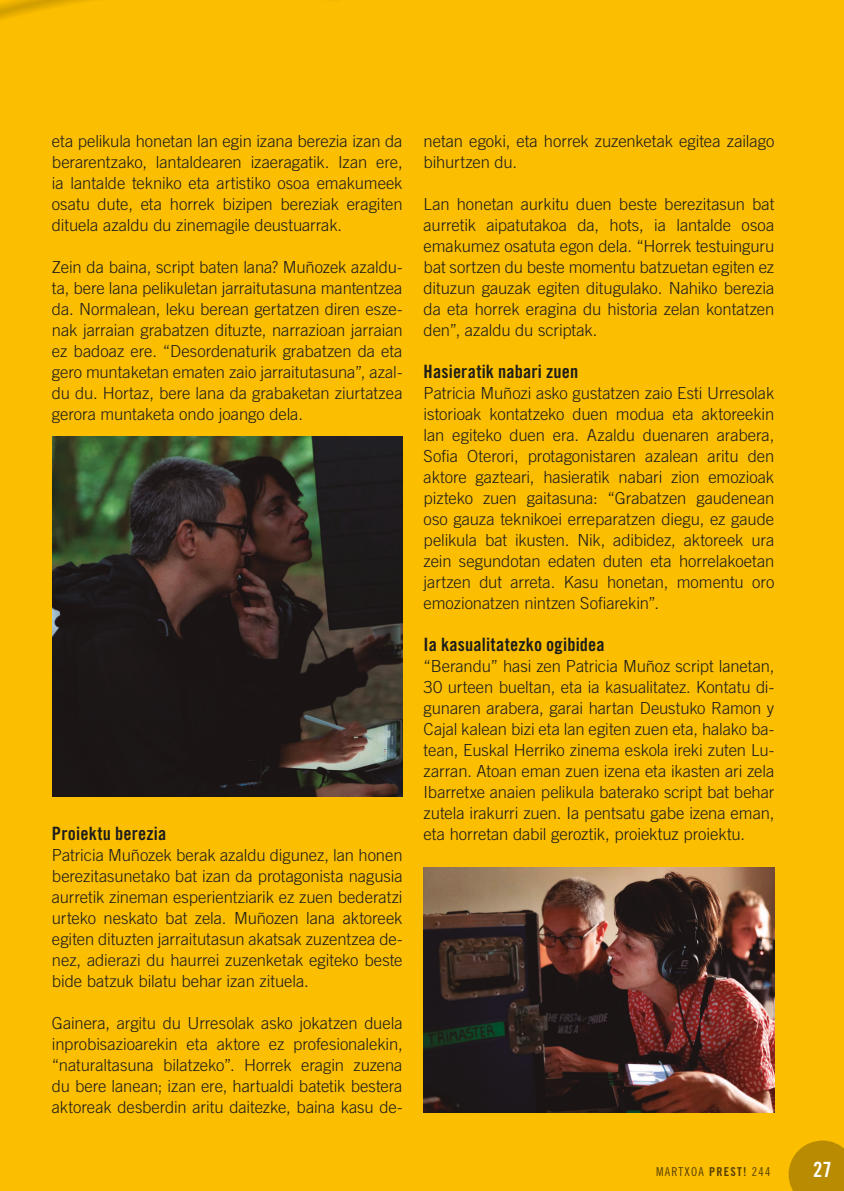
<style>
.page{position:relative;width:844px;height:1191px;background:#fff}
.page>*{position:absolute;margin:0;border:0;box-sizing:border-box;transform-origin:0 0}
.t1{font:21px "Trade Gothic LT Std Bd Cn 20";color:#fff}
.testua{font:18.38px "Trade Gothic LT Std Bd Cn 20";letter-spacing:.01em;color:#1d1d1b}
.testua-2{font:300 16.62px/21px "Trade Gothic LT Std";letter-spacing:-.005em;color:#1d1d1b;text-align:justify}
.t2{font:12.25px "Trade Gothic LT Std Cn 18";letter-spacing:.1em;color:#1d1d1b}
.s1{font-family:"Trade Gothic LT Std Bd Cn 20"}
</style>
<div class="page">
<div style="left:0;top:0;width:843px;height:1191px;background:#fcbe00"></div>
<svg style="left:0;top:0;width:92px;height:20px"></svg>
<img style="left:52px;top:437px;width:350px;height:359px">
<img style="left:423px;top:867px;width:351px;height:245px">
<svg style="left:788px;top:1140px;width:55px;height:51px;background:#c29100"></svg>
<p class="testua-2" style="left:52px;top:130px;width:352px">eta pelikula honetan lan egin izana berezia izan da berarentzako, lantaldearen izaeragatik. Izan ere, ia lantalde tekniko eta artistiko osoa emakumeek osatu dute, eta horrek bizipen bereziak eragiten dituela azaldu du zinemagile deustuarrak.</p>
<p class="testua-2" style="left:52px;top:256px;width:352px">Zein da baina, script baten lana? Muñozek azaldu&shy;ta, bere lana pelikuletan jarraitutasuna mantentzea da. Normalean, leku berean gertatzen diren esze&shy;nak jarraian grabatzen dituzte, narrazioan jarraian ez badoaz ere. “Desordenaturik grabatzen da eta gero muntaketan ematen zaio jarraitutasuna”, azal&shy;du du. Hortaz, bere lana da grabaketan ziurtatzea gerora muntaketa ondo joango dela.</p>
<p class="testua" style="left:52px;top:822px;width:116px">Proiektu berezia</p>
<p class="testua-2" style="left:52px;top:844px;width:352px">Patricia Muñozek berak azaldu digunez, lan honen berezitasunetako bat izan da protagonista nagusia aurretik zineman esperientziarik ez zuen bederatzi urteko neskato bat zela. Muñozen lana aktoreek egiten dituzten jarraitutasun akatsak zuzentzea de&shy;nez, adierazi du haurrei zuzenketak egiteko beste bide batzuk bilatu behar izan zituela.</p>
<p class="testua-2" style="left:52px;top:1012px;width:352px">Gainera, argitu du Urresolak asko jokatzen duela inprobisazioarekin eta aktore ez profesionalekin, “naturaltasuna bilatzeko”. Horrek eragin zuzena du bere lanean; izan ere, hartualdi batetik bestera aktoreak desberdin aritu daitezke, baina kasu de-</p>
<p class="testua-2" style="left:423px;top:130px;width:352px">netan egoki, eta horrek zuzenketak egitea zailago bihurtzen du.</p>
<p class="testua-2" style="left:423px;top:193px;width:352px">Lan honetan aurkitu duen beste berezitasun bat aurretik aipatutakoa da, hots, ia lantalde osoa emakumez osatuta egon dela. “Horrek testuinguru bat sortzen du beste momentu batzuetan egiten ez dituzun gauzak egiten ditugulako. Nahiko berezia da eta horrek eragina du historia zelan kontatzen den”, azaldu du scriptak.</p>
<p class="testua" style="left:423px;top:360px;width:156px">Hasieratik nabari zuen</p>
<p class="testua-2" style="left:423px;top:382px;width:352px">Patricia Muñozi asko gustatzen zaio Esti Urresolak istorioak kontatzeko duen modua eta aktoreekin lan egiteko duen era. Azaldu duenaren arabera, Sofia Oterori, protagonistaren azalean aritu den aktore gazteari, hasieratik nabari zion emozioak pizteko zuen gaitasuna: “Grabatzen gaudenean oso gauza teknikoei erreparatzen diegu, ez gaude pelikula bat ikusten. Nik, adibidez, aktoreek ura zein segundotan edaten duten eta horrelakoetan jartzen dut arreta. Kasu honetan, momentu oro emozionatzen nintzen Sofiarekin”.</p>
<p class="testua" style="left:423px;top:633px;width:183px">Ia kasualitatezko ogibidea</p>
<p class="testua-2" style="left:423px;top:655px;width:352px">“Berandu” hasi zen Patricia Muñoz script lanetan, 30 urteen bueltan, eta ia kasualitatez. Kontatu di&shy;gunaren arabera, garai hartan Deustuko Ramon y Cajal kalean bizi eta lan egiten zuen eta, halako ba&shy;tean, Euskal Herriko zinema eskola ireki zuten Lu&shy;zarran. Atoan eman zuen izena eta ikasten ari zela Ibarretxe anaien pelikula baterako script bat behar zutela irakurri zuen. Ia pentsatu gabe izena eman, eta horretan dabil geroztik, proiektuz proiektu.</p>
<p class="t2" style="left:656px;top:1164px;width:116px">MARTXOA <span class="s1">PREST!</span> 244</p>
<p class="t1" style="left:813px;top:1157px;width:20px">27</p>
</div>
